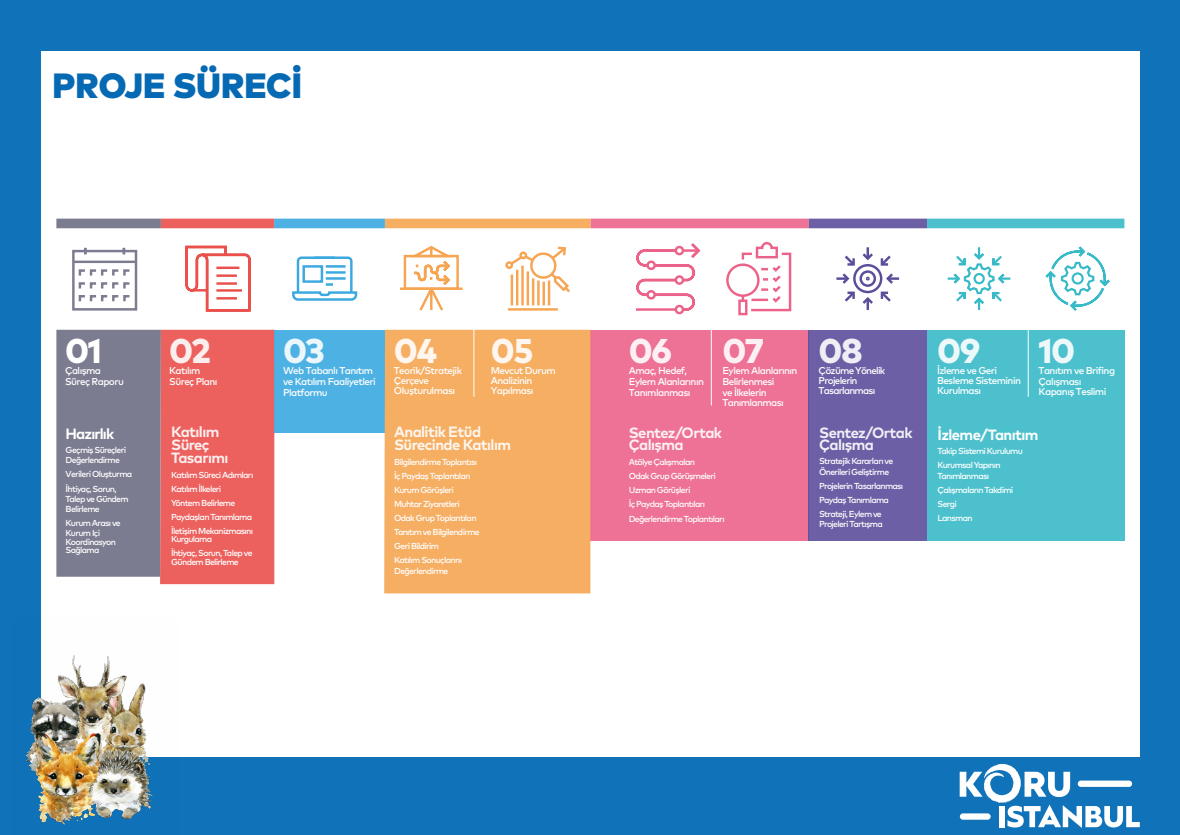
<style>
.page{position:relative;width:1180px;height:835px;background:#fff}
.page>*{position:absolute;margin:0;border:0;box-sizing:border-box;transform-origin:0 0}
.t1{font:900 35px "Mark Pro";color:#0669b3}
.t2{font:800 34.33px "Mark Pro";letter-spacing:-.04em;color:rgb(255 255 255/.9)}
.t3{font:800 34.33px "Mark Pro";color:#fff}
.t4{font:700 14.87px/12.8px "Mark Pro";letter-spacing:-.04em;color:rgb(255 255 255/.9)}
.t5{font:700 14.87px "Mark Pro";letter-spacing:-.04em;color:#fff}
.t6{font:700 14.87px "Mark Pro";letter-spacing:-.06em;color:#fff}
.t7{font:500 9.87px/10.7px "Mark Pro";letter-spacing:-.06em;color:#fff}
.t8{font:500 9.87px/10px "Mark Pro";letter-spacing:-.08em;color:#fff}
.t9{font:500 8.68px/14px "Mark Pro";letter-spacing:-.08em;color:#fff}
</style>
<div class="page">
<div style="left:0;top:0;width:1180px;height:834px;background:#1072b9"></div>
<div style="left:41px;top:51px;width:1098px;height:705px;background:#fff"></div>
<svg style="left:959px;top:763px;width:180px;height:64px"></svg>
<svg style="left:947px;top:247px;width:63px;height:63px"></svg>
<div style="left:973px;top:273px;width:12px;height:11px;border:2px solid #38bac8;border-radius:50%"></div>
<svg style="left:292px;top:256px;width:66px;height:45px"></svg>
<div style="left:927px;top:330px;width:197px;height:210px;background:#4cc1cd"></div>
<div style="left:590px;top:330px;width:219px;height:210px;background:#ed7295"></div>
<svg style="left:56px;top:330px;width:218px;height:254px;background:#b87078"></svg>
<div style="left:274px;top:330px;width:111px;height:102px;background:#4eb1e3"></div>
<div style="left:384px;top:330px;width:206px;height:263px;background:#f6ae63"></div>
<div style="left:809px;top:330px;width:118px;height:210px;background:#6c5fa5"></div>
<hr style="left:473px;top:327px;width:1px;height:70px;background:#fff">
<hr style="left:711px;top:327px;width:1px;height:78px;background:#fff">
<hr style="left:1027px;top:327px;width:1px;height:70px;background:#fff">
<svg style="left:72px;top:248px;width:66px;height:63px"></svg>
<hr style="left:85px;top:250px;width:39px;height:2px;background:#7c7c91">
<svg style="left:185px;top:245px;width:66px;height:67px"></svg>
<hr style="left:216px;top:266px;width:23px;height:3px;background:#ea504c">
<hr style="left:216px;top:274px;width:21px;height:3px;background:#ea504c">
<hr style="left:216px;top:282px;width:21px;height:3px;background:#ea504c">
<hr style="left:216px;top:289px;width:26px;height:2px;background:#ea504c">
<hr style="left:216px;top:297px;width:21px;height:2px;background:#ea504c">
<div style="left:404px;top:255px;width:55px;height:35px;border:2px solid #f6a552"></div>
<hr style="left:400px;top:287px;width:62px;height:3px;background:#f6a552">
<svg style="left:412px;top:245px;width:45px;height:66px"></svg>
<div style="left:505px;top:261px;width:8px;height:8px;border:2px solid #f6a552;border-radius:50%"></div>
<svg style="left:508px;top:246px;width:62px;height:49px"></svg>
<hr style="left:511px;top:274px;width:2px;height:31px;background:#f6a552">
<hr style="left:516px;top:269px;width:2px;height:36px;background:#f6a552">
<hr style="left:521px;top:265px;width:3px;height:40px;background:#f6a552">
<hr style="left:526px;top:271px;width:3px;height:34px;background:#f6a552">
<hr style="left:532px;top:278px;width:2px;height:27px;background:#f6a552">
<hr style="left:537px;top:280px;width:2px;height:25px;background:#f6a552">
<hr style="left:542px;top:281px;width:3px;height:24px;background:#f6a552">
<hr style="left:548px;top:280px;width:2px;height:25px;background:#f6a552">
<hr style="left:508px;top:308px;width:50px;height:2px;background:#f6a552">
<div style="left:674px;top:305px;width:10px;height:9px;border:2px solid #ec638a;border-radius:50%"></div>
<svg style="left:635px;top:243px;width:66px;height:69px"></svg>
<div style="left:726px;top:263px;width:33px;height:34px;border:2px solid #ec638a;border-radius:50%"></div>
<div style="left:738px;top:299px;width:9px;height:16px;border:2px solid #ec638a"></div>
<svg style="left:740px;top:242px;width:52px;height:70px"></svg>
<svg style="left:836px;top:247px;width:63px;height:63px"></svg>
<svg style="left:1045px;top:246px;width:65px;height:65px"></svg>
<div style="left:1071px;top:272px;width:12px;height:12px;border:2px solid #38bac8;border-radius:50%"></div>
<div style="left:927px;top:218px;width:197px;height:10px;background:#4cc1cd"></div>
<div style="left:590px;top:218px;width:219px;height:10px;background:#ed7295"></div>
<div style="left:161px;top:218px;width:113px;height:10px;background:#ec615e"></div>
<div style="left:56px;top:218px;width:105px;height:10px;background:#7c7c91"></div>
<div style="left:274px;top:218px;width:111px;height:10px;background:#4eb1e3"></div>
<div style="left:385px;top:218px;width:205px;height:10px;background:#f6ae63"></div>
<div style="left:809px;top:218px;width:118px;height:10px;background:#6c5fa5"></div>
<img style="left:25px;top:655px;width:153px;height:170px">
<h1 class="t1" style="left:53px;top:58px;width:251px">PROJE SÜRECİ</h1>
<h2 class="t3" style="left:65px;top:324px;width:38px">01</h2>
<p class="t7" style="left:65px;top:364px;width:60px">Çalışma<br>Süreç Raporu</p>
<h3 class="t6" style="left:66px;top:422px;width:50px">Hazırlık</h3>
<p class="t9" style="left:66px;top:444px;width:62px;line-height:10.3px">Geçmiş Süreçleri<br>Değerlendirme</p>
<p class="t9" style="left:66px;top:466px;width:68px">Verileri Oluşturma<br>İhtiyaç, Sorun,</p>
<p class="t9" style="left:66px;top:493px;width:65px;line-height:10.3px">Talep ve Gündem<br>Belirleme</p>
<p class="t9" style="left:66px;top:517px;width:57px;line-height:10.3px">Kurum Arası ve<br>Kurum Içi</p>
<p class="t9" style="left:66px;top:537px;width:52px;line-height:8.4px">Koordinasyon<br>Sağlama</p>
<h2 class="t2" style="left:169px;top:324px;width:43px">02</h2>
<p class="t7" style="left:169px;top:364px;width:50px">Katılım<br>Süreç Planı</p>
<h3 class="t4" style="left:171px;top:424px;width:59px">Katılım<br>Süreç<br>Tasarımı</h3>
<p class="t9" style="left:171px;top:466px;width:84px">Katılım Süreci Adımları<br>Katılım İlkeleri<br>Yöntem Belirleme<br>Paydaşları Tanımlama<br>İletişim Mekanizmasını</p>
<p class="t9" style="left:171px;top:531px;width:83px">Kurgulama<br>İhtiyaç, Sorun, Talep ve</p>
<p class="t9" style="left:171px;top:554px;width:69px">Gündem Belirleme</p>
<h2 class="t2" style="left:283px;top:324px;width:43px">03</h2>
<p class="t7" style="left:283px;top:364px;width:94px">Web Tabanlı Tanıtım ve Katılım Faaliyetleri<br>Platformu</p>
<h2 class="t2" style="left:394px;top:324px;width:45px">04</h2>
<p class="t7" style="left:394px;top:365px;width:70px;line-height:10px">Teorik/Stratejik<br>Çerçeve<br>Oluşturulması</p>
<h2 class="t2" style="left:491px;top:324px;width:44px">05</h2>
<p class="t7" style="left:491px;top:365px;width:66px;line-height:10px">Mevcut Durum<br>Analizinin<br>Yapılması</p>
<h3 class="t4" style="left:394px;top:424px;width:118px">Analitik Etüd<br>Sürecinde Katılım</h3>
<p class="t9" style="left:394px;top:454px;width:87px">Bilgilendirme Toplantısı<br>İç Paydaş Toplantıları<br>Kurum Görüşleri<br>Muhtar Ziyaretleri<br>Odak Grup Toplantıları<br>Tanıtım ve Bilgilendirme<br>Geri Bildirim<br>Katılım Sonuçlarını</p>
<p class="t9" style="left:394px;top:562px;width:56px">Değerlendirme</p>
<h2 class="t2" style="left:629px;top:324px;width:45px">06</h2>
<p class="t7" style="left:629px;top:364px;width:77px">Amaç, Hedef,<br>Eylem Alanlarının<br>Tanımlanması</p>
<h2 class="t2" style="left:722px;top:324px;width:43px">07</h2>
<p class="t7" style="left:722px;top:364px;width:77px">Eylem Alanlarının<br>Belirlenmesi<br>ve İlkelerin<br>Tanımlanması</p>
<h3 class="t4" style="left:629px;top:425px;width:95px;line-height:12.5px">Sentez/Ortak<br>Çalışma</h3>
<p class="t9" style="left:629px;top:454px;width:97px">Atölye Çalışmaları<br>Odak Grup Görüşmeleri<br>Uzman Görüşleri<br>İç Paydaş Toplantıları<br>Değerlendirme Toplantıları</p>
<h2 class="t2" style="left:818px;top:324px;width:46px">08</h2>
<p class="t8" style="left:818px;top:365px;width:68px">Çözüme Yönelik<br>Projelerin<br>Tasarlanması</p>
<h3 class="t4" style="left:819px;top:425px;width:95px;line-height:12.5px">Sentez/Ortak<br>Çalışma</h3>
<p class="t9" style="left:819px;top:455px;width:76px;line-height:10.3px">Stratejik Kararları ve<br>Önerileri Geliştirme</p>
<p class="t9" style="left:819px;top:478px;width:86px">Projelerin Tasarlanması<br>Paydaş Tanımlama<br>Strateji, Eylem ve</p>
<p class="t9" style="left:819px;top:516px;width:65px">Projeleri Tartışma</p>
<h2 class="t2" style="left:937px;top:324px;width:45px">09</h2>
<p class="t7" style="left:937px;top:365px;width:86px;line-height:10px">İzleme ve Geri<br>Besleme Sisteminin<br>Kurulması</p>
<h2 class="t2" style="left:1038px;top:324px;width:38px">10</h2>
<p class="t7" style="left:1038px;top:364px;width:78px;line-height:10.4px">Tanıtım ve Brifing<br>Çalışması<br>Kapanış Teslimi</p>
<h3 class="t5" style="left:937px;top:423px;width:102px">İzleme/Tanıtım</h3>
<p class="t9" style="left:937px;top:443px;width:87px">Takip Sistemi Kurulumu<br>Kurumsal Yapının</p>
<p class="t9" style="left:937px;top:468px;width:77px">Tanımlanması<br>Çalışmaların Takdimi<br>Sergi<br>Lansman</p>
</div>
